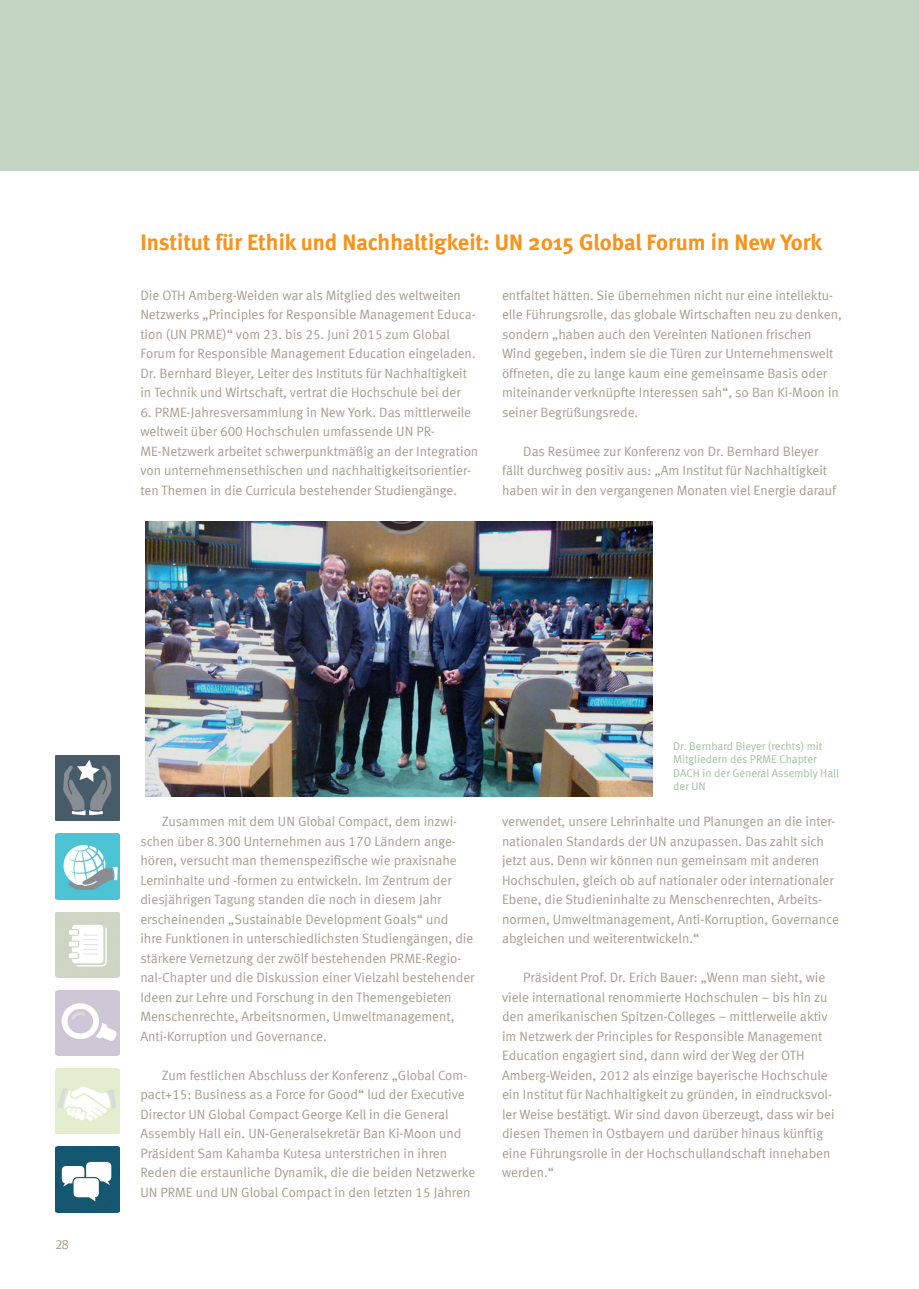
<style>
.page{position:relative;width:919px;height:1289px;background:#fff}
.page>*{position:absolute;margin:0;border:0;box-sizing:border-box;transform-origin:0 0}
.t1{font:700 22.5px "Meta";color:#f7931d}
.t2{font:13.5px/19.5px "Meta Normal LF";color:#a79d91}
.t3{font:11.25px/13.5px "Meta Normal LF";color:#a1be9f}
</style>
<div class="page">
<div style="left:0;top:0;width:918px;height:171px;background:#c3d3c1"></div>
<img style="left:145px;top:521px;width:507px;height:275px">
<img style="left:55px;top:833px;width:64px;height:66px">
<img style="left:55px;top:912px;width:64px;height:65px">
<img style="left:55px;top:990px;width:64px;height:65px">
<img style="left:55px;top:1068px;width:64px;height:65px">
<img style="left:55px;top:1146px;width:64px;height:66px">
<img style="left:55px;top:755px;width:64px;height:66px">
<h1 class="t1" style="left:140px;top:228px;width:683px">Institut für Ethik und Nachhaltigkeit: UN 2015 Global Forum in New York</h1>
<p class="t2" style="left:140px;top:285px;width:337px">Die OTH Amberg-Weiden war als Mitglied des weltweiten Netzwerks „Principles for Responsible Management Educa&shy;tion (UN PRME)“ vom 23. bis 25. Juni 2015 zum Global Forum for Responsible Management Education eingeladen.<br>Dr. Bernhard Bleyer, Leiter des Instituts für Nachhaltigkeit in Technik und Wirtschaft, vertrat die Hochschule bei der</p>
<p class="t2" style="left:140px;top:402px;width:339px">6. PRME-Jahresversammlung in New York. Das mittlerweile weltweit über 600 Hochschulen umfassende UN PR-ME-Netzwerk arbeitet schwerpunktmäßig an der Integration von unternehmensethischen und nachhaltigkeitsorientier&shy;ten Themen in die Curricula bestehender Studiengänge.</p>
<p class="t2" style="left:502px;top:285px;width:341px">entfaltet hätten. Sie übernehmen nicht nur eine intellektu&shy;elle Führungsrolle, das globale Wirtschaften neu zu denken, sondern „haben auch den Vereinten Nationen frischen Wind gegeben, indem sie die Türen zur Unternehmenswelt öffneten, die zu lange kaum eine gemeinsame Basis oder miteinander verknüpfte Interessen sah“, so Ban Ki-Moon in seiner Begrüßungsrede.</p>
<p class="t2" style="left:502px;top:441px;width:335px;text-indent:21px">Das Resümee zur Konferenz von Dr. Bernhard Bleyer fällt durchweg positiv aus: „Am Institut für Nachhaltigkeit haben wir in den vergangenen Monaten viel Energie darauf</p>
<p class="t2" style="left:55px;top:1234px;width:15px">28</p>
<p class="t2" style="left:140px;top:811px;width:335px;text-indent:21px">Zusammen mit dem UN Global Compact, dem inzwi&shy;schen über 8.300 Unternehmen aus 170 Ländern ange&shy;hören, versucht man themenspezifische wie praxisnahe Lerninhalte und -formen zu entwickeln. Im Zentrum der diesjährigen Tagung standen die noch in diesem Jahr erscheinenden „Sustainable Development Goals“ und<br>ihre Funktionen in unterschiedlichsten Studiengängen, die stärkere Vernetzung der zwölf bestehenden PRME-Regio&shy;nal-Chapter und die Diskussion einer Vielzahl bestehender Ideen zur Lehre und Forschung in den Themengebieten Menschenrechte, Arbeitsnormen, Umweltmanagement, Anti-Korruption und Governance.</p>
<p class="t2" style="left:140px;top:1065px;width:336px;text-indent:21px">Zum festlichen Abschluss der Konferenz „Global Com&shy;pact+15: Business as a Force for Good“ lud der Executive Director UN Global Compact George Kell in die General Assembly Hall ein. UN-Generalsekretär Ban Ki-Moon und Präsident Sam Kahamba Kutesa unterstrichen in ihren Reden die erstaunliche Dynamik, die die beiden Netzwerke UN PRME und UN Global Compact in den letzten 15 Jahren</p>
<p class="t3" style="left:673px;top:738px;width:167px">Dr. Bernhard Bleyer (rechts) mit<br>Mitgliedern des PRME Chapter<br>DACH in der General Assembly Hall der UN</p>
<p class="t2" style="left:502px;top:811px;width:338px">verwendet, unsere Lehrinhalte und Planungen an die inter&shy;nationalen Standards der UN anzupassen. Das zahlt sich jetzt aus. Denn wir können nun gemeinsam mit anderen Hochschulen, gleich ob auf nationaler oder internationaler Ebene, die Studieninhalte zu Menschenrechten, Arbeits&shy;normen, Umweltmanagement, Anti-Korruption, Governance abgleichen und weiterentwickeln.“</p>
<p class="t2" style="left:502px;top:967px;width:334px;text-indent:21px">Präsident Prof. Dr. Erich Bauer: „Wenn man sieht, wie viele international renommierte Hochschulen – bis hin zu den amerikanischen Spitzen-Colleges – mittlerweile aktiv im Netzwerk der Principles for Responsible Management Education engagiert sind, dann wird der Weg der OTH Amberg-Weiden, 2012 als einzige bayerische Hochschule ein Institut für Nachhaltigkeit zu gründen, in eindrucksvol&shy;ler Weise bestätigt. Wir sind davon überzeugt, dass wir bei diesen Themen in Ostbayern und darüber hinaus künftig eine Führungsrolle in der Hochschullandschaft innehaben werden.“</p>
</div>
